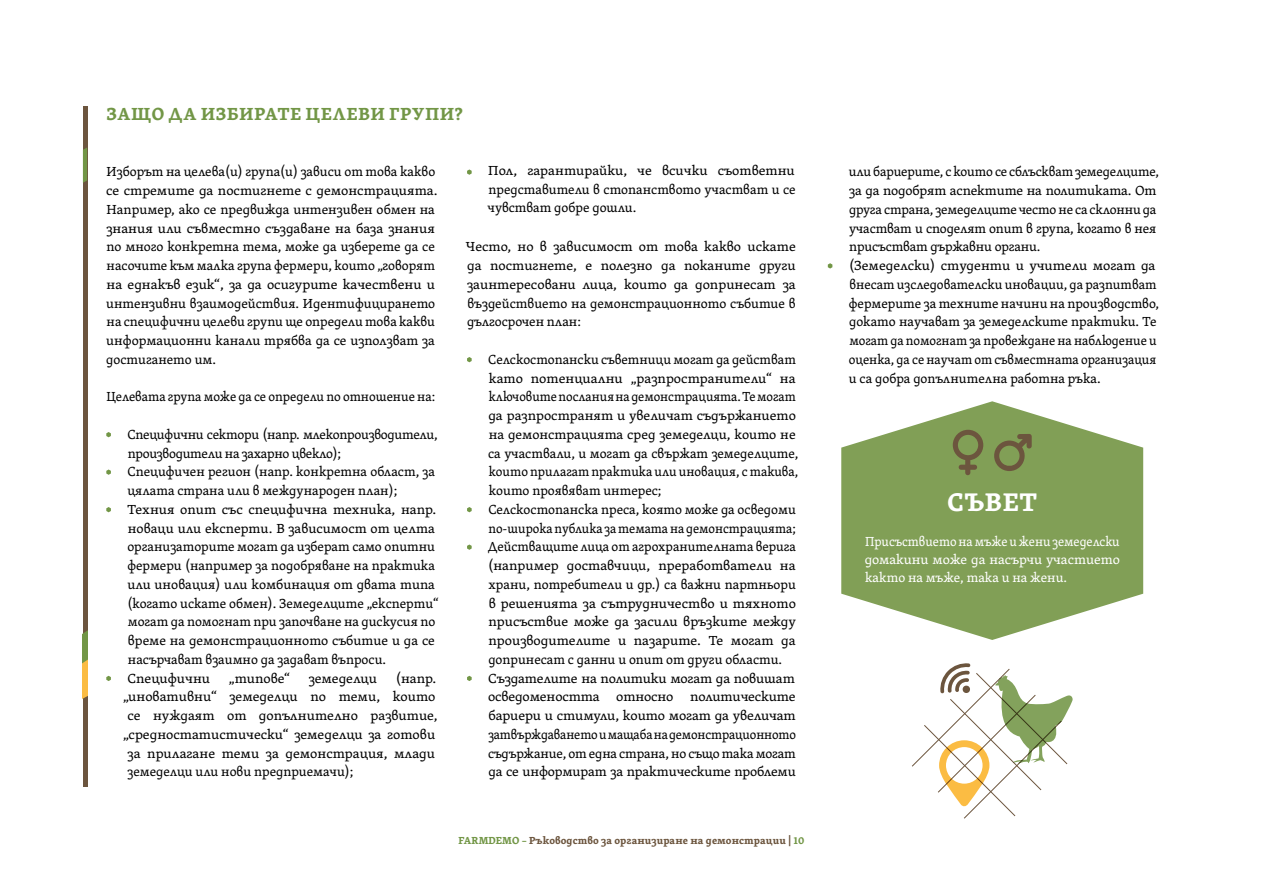
<style>
.page{position:relative;width:1263px;height:893px;background:#fff}
.page>*{position:absolute;margin:0;border:0;box-sizing:border-box;transform-origin:0 0}
.t1{font:700 26.25px "Skolar PE";letter-spacing:.055em;color:#fff}
.t2{font:700 18px "Skolar PE";letter-spacing:.06em;color:#729646}
.t3{font:13.5px/18.8px "Skolar PE";color:#000}
.t4{font:13.5px/18.8px "Skolar PE";color:#000;text-align:justify;scale:1.05 1}
.t5{font:13.5px/18px "Skolar PE";color:#fff;text-align:justify;scale:.95 1}
.t6{font:700 10.5px "Skolar PE";letter-spacing:.01em;color:#6c553e}
.s1{color:#729646}
</style>
<div class="page">
<svg style="left:106px;top:432px;width:5px;height:5px"></svg>
<svg style="left:106px;top:469px;width:5px;height:6px"></svg>
<svg style="left:106px;top:507px;width:5px;height:5px"></svg>
<svg style="left:106px;top:676px;width:5px;height:5px"></svg>
<svg style="left:467px;top:169px;width:5px;height:6px"></svg>
<svg style="left:467px;top:357px;width:5px;height:5px"></svg>
<svg style="left:467px;top:507px;width:5px;height:5px"></svg>
<svg style="left:467px;top:544px;width:5px;height:6px"></svg>
<svg style="left:467px;top:676px;width:5px;height:5px"></svg>
<svg style="left:841px;top:401px;width:302px;height:239px;fill:#819f56"></svg>
<svg style="left:993px;top:434px;width:39px;height:37px"></svg>
<svg style="left:953px;top:430px;width:30px;height:45px"></svg>
<svg style="left:912px;top:663px;width:161px;height:156px"></svg>
<hr style="left:83px;top:106px;width:4px;height:681px;background:#6c553e">
<svg style="left:83px;top:147px;width:4px;height:36px"></svg>
<svg style="left:83px;top:631px;width:4px;height:68px"></svg>
<svg style="left:828px;top:263px;width:4px;height:6px"></svg>
<h2 class="t2" style="left:107px;top:99px;width:357px">ЗАЩО ДА ИЗБИРАТЕ ЦЕЛЕВИ ГРУПИ?</h2>
<p class="t3" style="left:106px;top:162px;width:333px">Изборът на целева(и) група(и) зависи от това какво се стремите да постигнете с демонстрацията.<br>Например, ако се предвижда интензивен обмен на знания или съвместно създаване на база знания по много конкретна тема, може да изберете да се насочите към малка група фермери, които „говорят на еднакъв език“, за да осигурите качествени и интензивни взаимодействия. Идентифицирането на специфични целеви групи ще определи това какви информационни канали трябва да се използват за достигането им.</p>
<p class="t3" style="left:107px;top:387px;width:330px">Целевата група може да се определи по отношение на:</p>
<p class="t3" style="left:127px;top:424px;width:313px">Специфични сектори (напр. млекопроизводители, производители на захарно цвекло);<br>Специфичен регион (напр. конкретна област, за цялата страна или в международен план); Техния опит със специфична техника, напр. новаци или експерти. В зависимост от целта организаторите могат да изберат само опитни фермери (например за подобряване на практика или иновация) или комбинация от двата типа (когато искате обмен). Земеделците „експерти“ могат да помогнат при започване на дискусия по време на демонстрационното събитие и да се насърчават взаимно да задават въпроси.<br>Специфични</p>
<p class="t4" style="left:229px;top:668px;width:60px">„типове“</p>
<p class="t4" style="left:309px;top:668px;width:67px">земеделци</p>
<p class="t4" style="left:396px;top:668px;width:40px">(напр.</p>
<p class="t4" style="left:123px;top:687px;width:299px">„иновативни“ земеделци по теми, които</p>
<p class="t4" style="left:127px;top:706px;width:297px">се нуждаят от допълнително развитие,</p>
<p class="t4" style="left:123px;top:724px;width:299px">„средностатистически“ земеделци за готови</p>
<p class="t4" style="left:128px;top:743px;width:294px">за прилагане теми за демонстрация, млади</p>
<p class="t3" style="left:128px;top:762px;width:227px">земеделци или нови предприемачи);</p>
<p class="t4" style="left:488px;top:160px;width:295px">Пол, гарантирайки, че всички съответни представители в стопанството участват и се чувстват добре дошли.</p>
<p class="t4" style="left:466px;top:237px;width:316px">Често, но в зависимост от това какво искате да постигнете, е полезно да поканите други заинтересовани лица, които да допринесат за въздействието на демонстрационното събитие в дългосрочен план:</p>
<p class="t3" style="left:488px;top:349px;width:312px">Селскостопански съветници могат да действат като потенциални „разпространители“ на ключовите послания на демонстрацията. Те могат да разпространят и увеличат съдържанието на демонстрацията сред земеделци, които не са участвали, и могат да свържат земеделците, които прилагат практика или иновация, с такива, които проявяват интерес;<br>Селскостопанска преса, която може да осведоми по-широка публика за темата на демонстрацията; Действащите лица от агрохранителната верига (например доставчици, преработватели на храни, потребители и др.) са важни партньори в решенията за сътрудничество и тяхното присъствие може да засили връзките между производителите и пазарите. Те могат да допринесат с данни и опит от други области.<br>Създателите на политики могат да повишат осведомеността относно политическите бариери и стимули, които могат да увеличат затвърждаването и мащаба на демонстрационното съдържание, от една страна, но също така могат да се информират за практическите проблеми</p>
<p class="t6" style="left:459px;top:832px;width:347px"><span class="s1">FARMDEMO –</span> Ръководство за организиране на демонстрации | <span class="s1">10</span></p>
<p class="t3" style="left:849px;top:162px;width:312px">или бариерите, с които се сблъскват земеделците, за да подобрят аспектите на политиката. От друга страна, земеделците често не са склонни да участват и споделят опит в група, когато в нея присъстват държавни органи.<br>(Земеделски) студенти и учители могат да внесат изследователски иновации, да разпитват фермерите за техните начини на производство, докато научават за земеделските практики. Те могат да помогнат за провеждане на наблюдение и оценка, да се научат от съвместната организация и са добра допълнителна работна ръка.</p>
<h1 class="t1" style="left:947px;top:481px;width:91px">СЪВЕТ</h1>
<p class="t5" style="left:865px;top:532px;width:270px">Присъствието на мъже и жени земеделски домакини може да насърчи участието както на мъже, така и на жени.</p>
</div>
